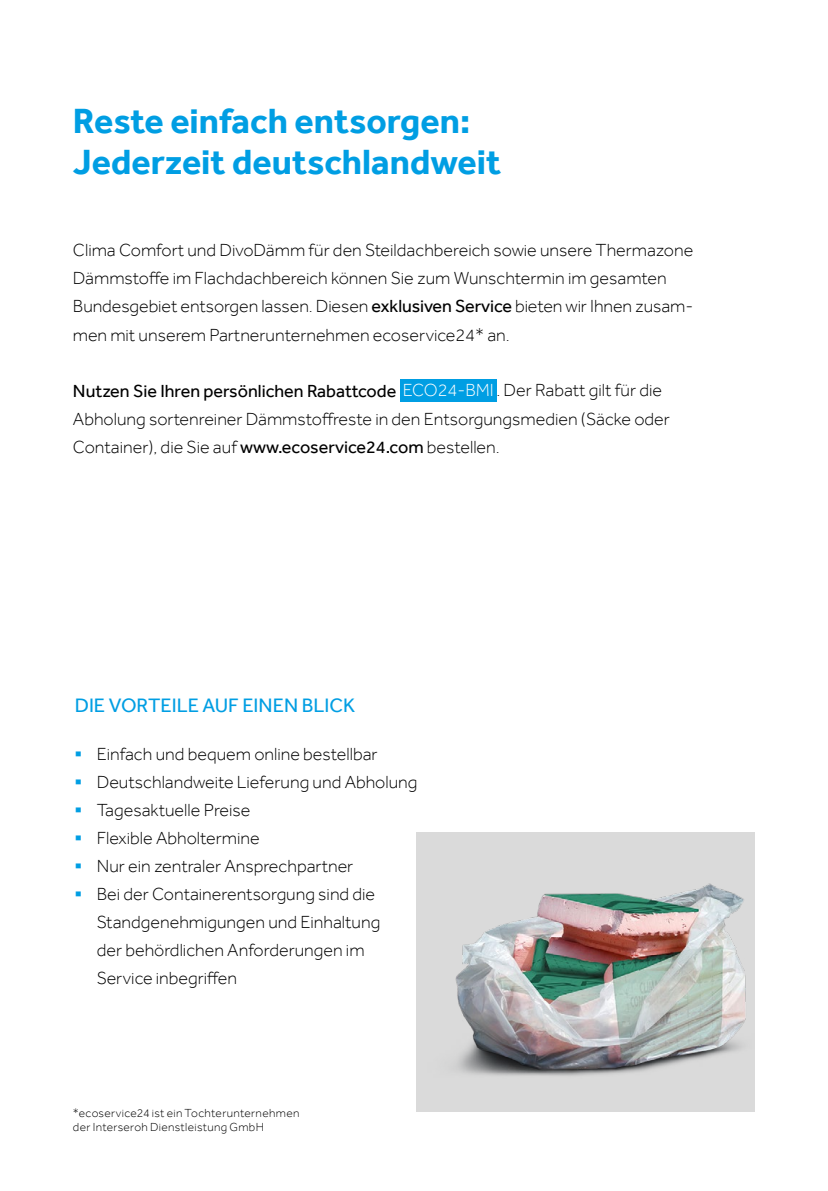
<style>
.page{position:relative;width:828px;height:1191px;background:#fff}
.page>*{position:absolute;margin:0;border:0;box-sizing:border-box;transform-origin:0 0}
.t1{font:44px "Effra";color:#009ee3}
.t2{font:700 36px/40px "Effra";color:#009ee3}
.t3{font:20px "Effra";color:#009ee3}
.t4{font:300 18px/28px "Effra";color:#000}
.t5{font:300 12px/14px "Effra";letter-spacing:.025em;color:#000}
.s1{font-weight:400}
.s2{color:#fff}
</style>
<div class="page">
<div style="left:416px;top:832px;width:339px;height:279px;background:#dadada"></div>
<img style="left:455px;top:883px;width:291px;height:193px">
<div style="left:400px;top:379px;width:96px;height:22px;background:#009ee3"></div>
<h2 class="t2" style="left:73px;top:101px;width:430px">Reste einfach entsorgen:<br>Jederzeit deutschlandweit</h2>
<p class="t4" style="left:73px;top:236px;width:622px">Clima Comfort und DivoDämm für den Steildachbereich sowie unsere Thermazone Dämmstoffe im Flachdachbereich können Sie zum Wunschtermin im gesamten Bundesgebiet entsorgen lassen. Diesen <span class="s1">exklusiven Service</span> bieten wir Ihnen zusam&shy;men mit unserem Partnerunternehmen ecoservice24* an.</p>
<p class="t4" style="left:73px;top:376px;width:598px"><span class="s1">Nutzen Sie Ihren persönlichen Rabattcode</span> <span class="s2">ECO24-BMI</span> . Der Rabatt gilt für die<br>Abholung sortenreiner Dämmstoffreste in den Entsorgungsmedien (Säcke oder<br>Container), die Sie auf <span class="s1">www.ecoservice24.com</span> bestellen.</p>
<p class="t3" style="left:75px;top:693px;width:282px">DIE VORTEILE AUF EINEN BLICK</p>
<h1 class="t1" style="left:73px;top:727px;width:13px">·</h1>
<p class="t4" style="left:97px;top:740px;width:282px">Einfach und bequem online bestellbar</p>
<h1 class="t1" style="left:73px;top:755px;width:13px">·</h1>
<p class="t4" style="left:97px;top:768px;width:322px">Deutschlandweite Lieferung und Abholung</p>
<h1 class="t1" style="left:73px;top:783px;width:13px">·</h1>
<p class="t4" style="left:97px;top:796px;width:155px">Tagesaktuelle Preise</p>
<h1 class="t1" style="left:73px;top:811px;width:13px">·</h1>
<p class="t4" style="left:97px;top:824px;width:164px">Flexible Abholtermine</p>
<h1 class="t1" style="left:73px;top:839px;width:13px">·</h1>
<p class="t4" style="left:97px;top:852px;width:258px">Nur ein zentraler Ansprechpartner</p>
<h1 class="t1" style="left:73px;top:867px;width:13px">·</h1>
<p class="t4" style="left:97px;top:880px;width:285px">Bei der Containerentsorgung sind die<br>Standgenehmigungen und Einhaltung der behördlichen Anforderungen im<br>Service inbegriffen</p>
<p class="t5" style="left:73px;top:1106px;width:228px">*ecoservice24 ist ein Tochterunternehmen der Interseroh Dienstleistung GmbH</p>
</div>
